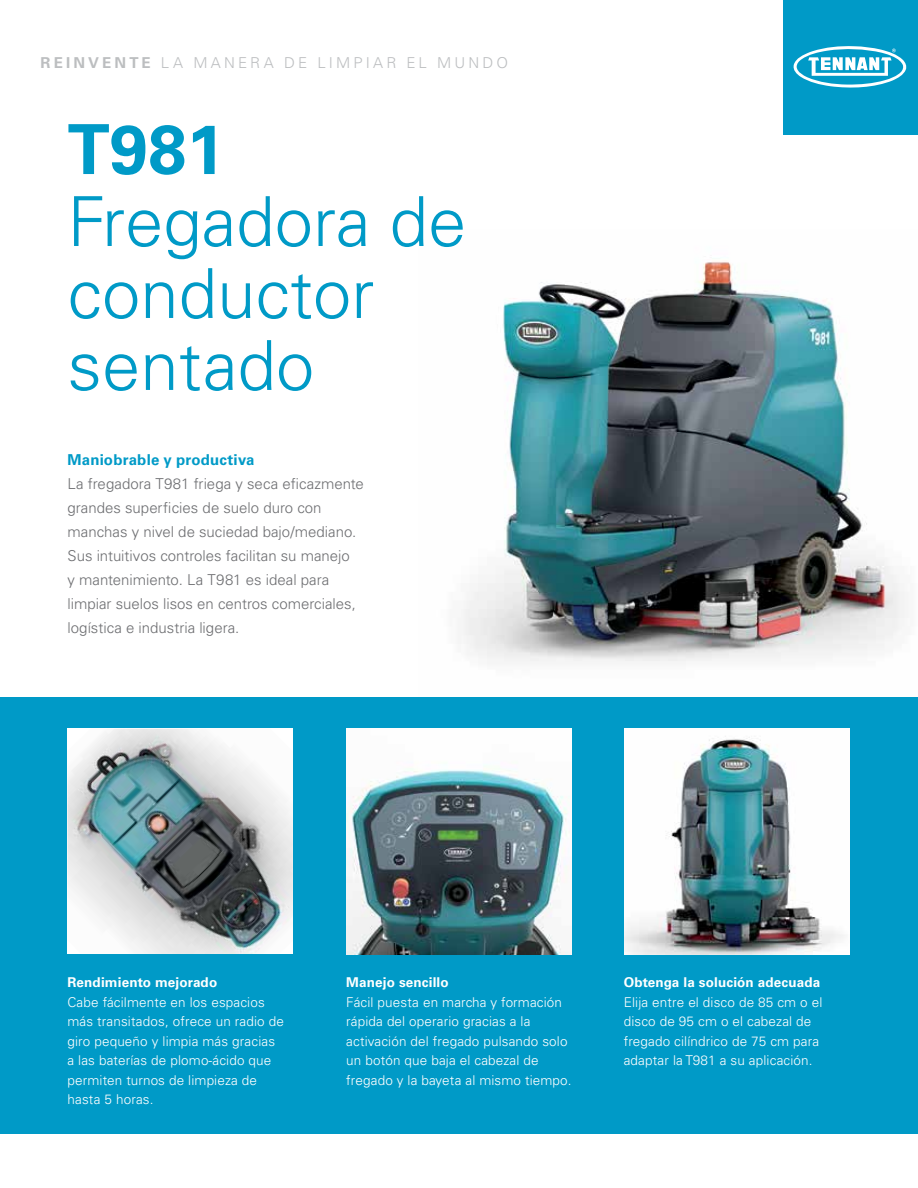
<style>
.page{position:relative;width:918px;height:1188px;background:#fff}
.page>*{position:absolute;margin:0;border:0;box-sizing:border-box;transform-origin:0 0}
.t1{font:300 69px/72px "Univers LT Std";color:#009ac7}
.t2{font:700 69px "Univers LT Std";color:#009ac7}
.t3{font:300 15px/24px "Univers LT Std";color:#6d6e71}
.t4{font:300 15px "Univers LT Std";letter-spacing:.21em;color:#bcbec0}
.t5{font:700 15px "Univers LT Std";letter-spacing:.015em;color:#009ac7}
.t6{font:300 13.5px/19.5px "Univers LT Std";letter-spacing:.01em;color:#fff}
.t7{font:700 13.5px "Univers LT Std";letter-spacing:.01em;color:#fff}
.s1{font-weight:700}
</style>
<div class="page">
<img style="left:418px;top:260px;width:500px;height:438px">
<div style="left:0;top:698px;width:918px;height:436px;background:#009ac7"></div>
<img style="left:68px;top:729px;width:225px;height:225px">
<img style="left:624px;top:729px;width:226px;height:225px">
<img style="left:346px;top:729px;width:226px;height:225px">
<div style="left:783px;top:0;width:135px;height:135px;background:#009ac7"></div>
<svg style="left:793px;top:46px;width:114px;height:42px"></svg>
<p class="t4" style="left:40px;top:53px;width:469px"><span class="s1">REINVENTE</span> LA MANERA DE LIMPIAR EL MUNDO</p>
<h1 class="t2" style="left:68px;top:109px;width:159px">T981</h1>
<h1 class="t1" style="left:68px;top:186px;width:400px">Fregadora de conductor sentado</h1>
<p class="t5" style="left:68px;top:451px;width:189px">Maniobrable y productiva</p>
<p class="t3" style="left:68px;top:472px;width:298px">La fregadora T981 friega y seca eficazmente grandes superficies de suelo duro con manchas y nivel de suciedad bajo/mediano.<br>Sus intuitivos controles facilitan su manejo<br>y mantenimiento. La T981 es ideal para limpiar suelos lisos en centros comerciales, logística e industria ligera.</p>
<p class="t7" style="left:67px;top:975px;width:151px">Rendimiento mejorado</p>
<p class="t6" style="left:67px;top:992px;width:218px">Cabe fácilmente en los espacios más transitados, ofrece un radio de giro pequeño y limpia más gracias a las baterías de plomo-ácido que permiten turnos de limpieza de hasta 5 horas.</p>
<p class="t7" style="left:346px;top:975px;width:104px">Manejo sencillo</p>
<p class="t6" style="left:346px;top:992px;width:227px">Fácil puesta en marcha y formación rápida del operario gracias a la activación del fregado pulsando solo un botón que baja el cabezal de fregado y la bayeta al mismo tiempo.</p>
<p class="t7" style="left:624px;top:975px;width:198px">Obtenga la solución adecuada</p>
<p class="t6" style="left:624px;top:992px;width:200px">Elija entre el disco de 85 cm o el disco de 95 cm o el cabezal de fregado cilíndrico de 75 cm para adaptar la T981 a su aplicación.</p>
</div>
